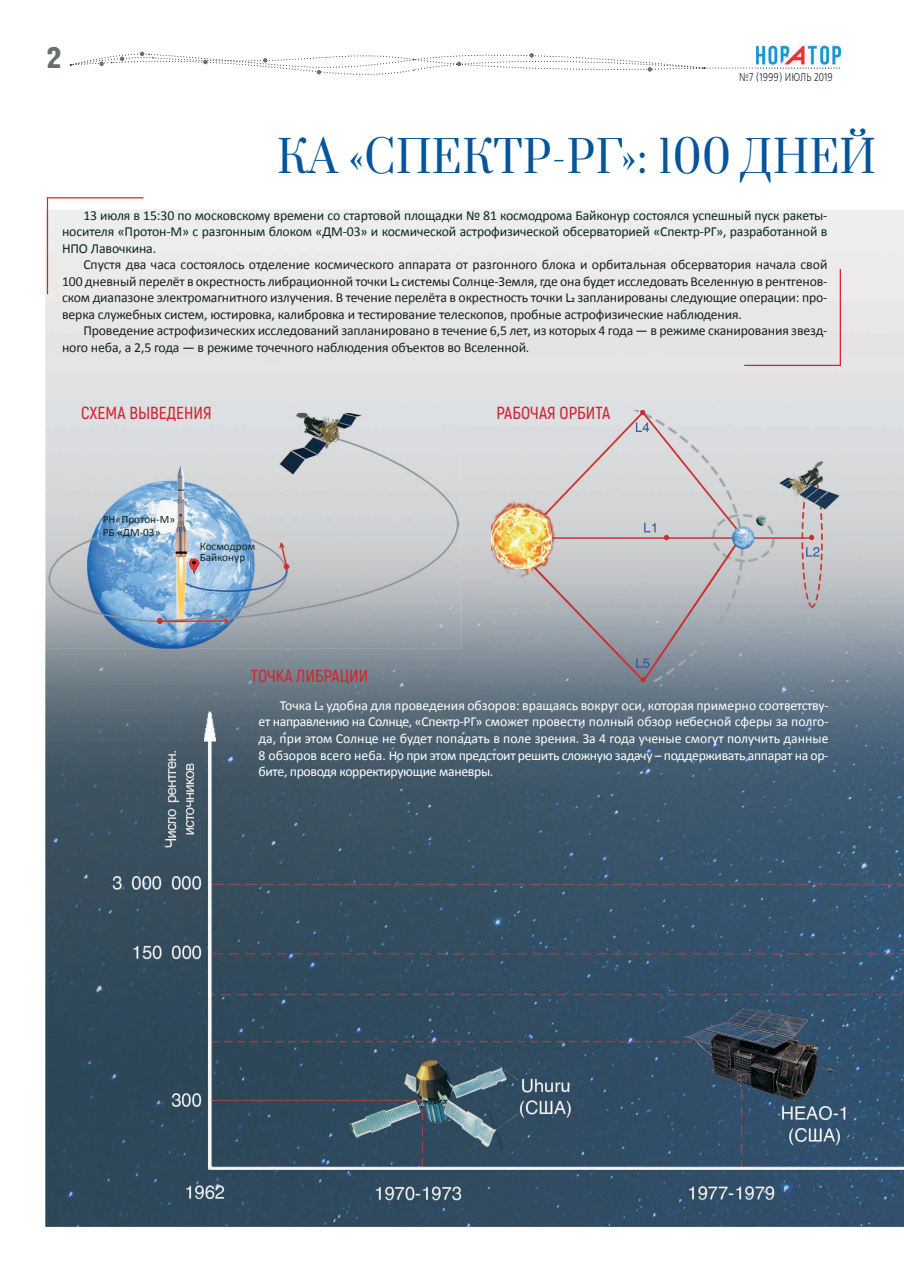
<style>
.page{position:relative;width:904px;height:1273px;background:#fff}
.page>*{position:absolute;margin:0;border:0;box-sizing:border-box;transform-origin:0 0}
.t1{font:43.75px "Prata";letter-spacing:.01em;color:#05559a;scale:.95 1}
.t2{font:30.12px "Hermes CTT";color:#667072;scale:1.05 1}
.t3{font:600 17.5px "Akrobat";color:#d22530}
.t4{font:13.75px/16.5px "Calibri";letter-spacing:-.01em;color:#132322;text-align:justify}
.t5{font:13.75px/16.5px "Calibri";letter-spacing:-.025em;color:#fff;text-align:justify}
.t6{font:11.25px/13.8px "Calibri";color:#132322}
.t7{font:11.25px "Free Set C";letter-spacing:.01em;color:#132322;scale:.8 1}
</style>
<div class="page">
<img style="left:756px;top:44px;width:87px;height:25px">
<svg style="left:70px;top:47px;width:770px;height:28px"></svg>
<img style="left:45px;top:209px;width:859px;height:1017px">
<img style="left:46px;top:413px;width:415px;height:235px">
<img style="left:189px;top:557px;width:10px;height:18px">
<img style="left:491px;top:410px;width:350px;height:271px">
<hr style="left:47px;top:197px;width:1px;height:97px;background:#d22530">
<hr style="left:47px;top:197px;width:96px;height:1px;background:#d22530">
<hr style="left:839px;top:269px;width:2px;height:96px;background:#d22530">
<hr style="left:744px;top:365px;width:96px;height:1px;background:#d22530">
<h2 class="t2" style="left:47px;top:41px;width:15px">2</h2>
<p class="t7" style="left:739px;top:71px;width:118px">№7 (1999) ИЮЛЬ 2019</p>
<h1 class="t1" style="left:277px;top:120px;width:631px">КА «СПЕКТР-РГ»: 100 ДНЕЙ</h1>
<p class="t4" style="left:62px;top:207px;width:766px;text-indent:21px">13 июля в 15:30 по московскому времени со стартовой площадки № 81 космодрома Байконур состоялся успешный пуск ракеты&shy;носителя «Протон-М» с разгонным блоком «ДМ-03» и космической астрофизической обсерваторией «Спектр-РГ», разработанной в НПО Лавочкина.</p>
<p class="t4" style="left:62px;top:256px;width:767px;text-indent:21px">Спустя два часа состоялось отделение космического аппарата от разгонного блока и орбитальная обсерватория начала свой 100 дневный перелёт в окрестность либрационной точки L2 системы Солнце-Земля, где она будет исследовать Вселенную в рентгенов&shy;ском диапазоне электромагнитного излучения. В течение перелёта в окрестность точки L2 запланированы следующие операции: про&shy;верка служебных систем, юстировка, калибровка и тестирование телескопов, пробные астрофизические наблюдения.</p>
<p class="t4" style="left:62px;top:322px;width:766px;text-indent:21px">Проведение астрофизических исследований запланировано в течение 6,5 лет, из которых 4 года — в режиме сканирования звезд&shy;ного неба, а 2,5 года — в режиме точечного наблюдения объектов во Вселенной.</p>
<p class="t3" style="left:81px;top:402px;width:132px">СХЕМА ВЫВЕДЕНИЯ</p>
<p class="t3" style="left:496px;top:402px;width:115px">РАБОЧАЯ ОРБИТА</p>
<p class="t6" style="left:103px;top:512px;width:74px">РН«Протон-М»<br>РБ «ДМ-03»</p>
<p class="t6" style="left:200px;top:540px;width:57px;line-height:11.2px">Космодром<br>Байконур</p>
<p class="t3" style="left:251px;top:665px;width:119px">ТОЧКА ЛИБРАЦИИ</p>
<p class="t5" style="left:258px;top:697px;width:571px;text-indent:21px">Точка L2 удобна для проведения обзоров: вращаясь вокруг оси, которая примерно соответству&shy;ет направлению на Солнце, «Спектр-РГ» сможет провести полный обзор небесной сферы за полго&shy;да, при этом Солнце не будет попадать в поле зрения. За 4 года ученые смогут получить данные 8 обзоров всего неба. Но при этом предстоит решить сложную задачу – поддерживать аппарат на ор&shy;бите, проводя корректирующие маневры.</p>
</div>
